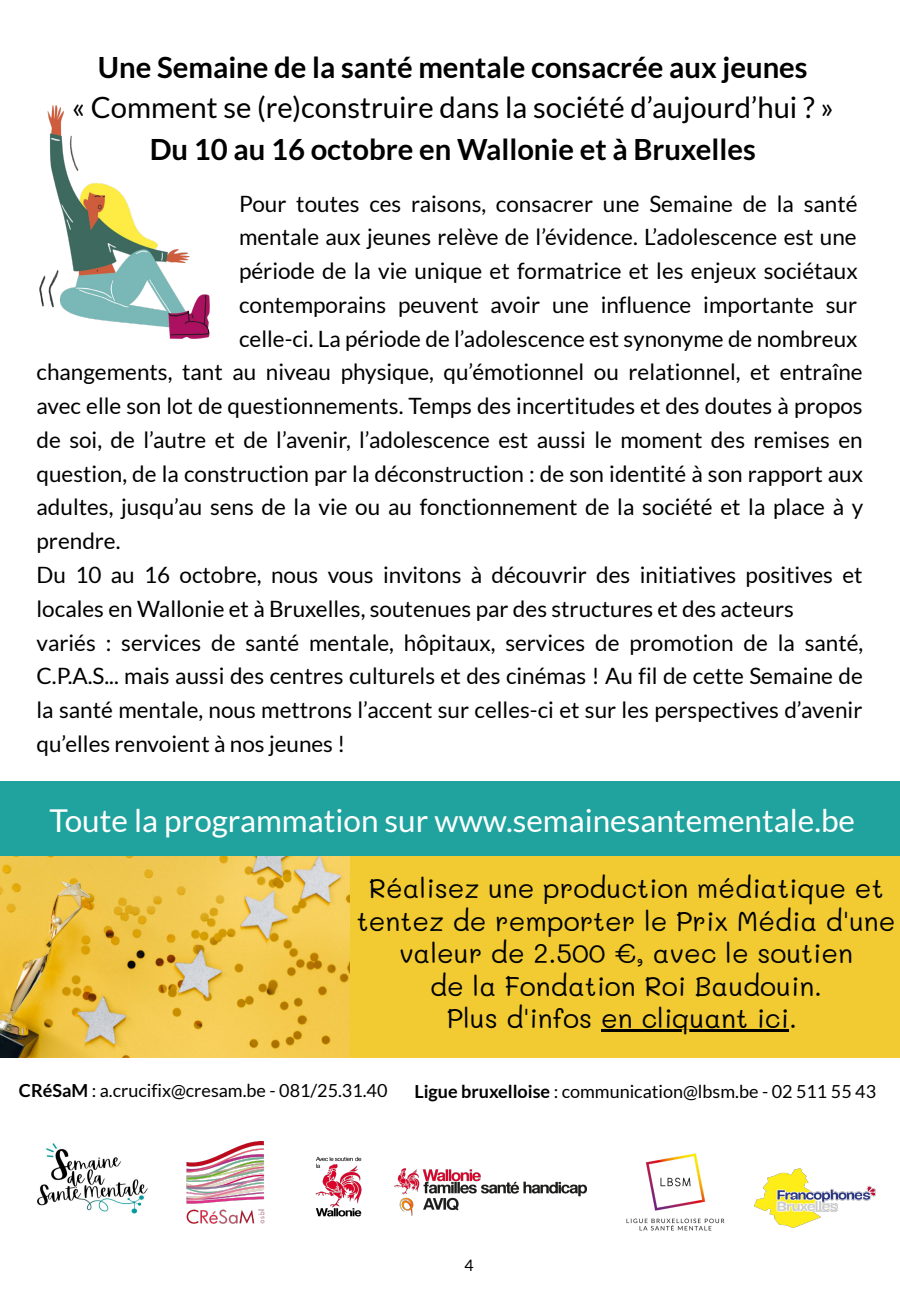
<style>
.page{position:relative;width:900px;height:1292px;background:#fff}
.page>*{position:absolute;margin:0;border:0;box-sizing:border-box;transform-origin:0 0}
.t1{font:31.5px "Lato";color:#fff}
.t2{font:700 29.25px "Lato";color:#000}
.t3{font:29.25px "Lato";color:#000}
.t4{font:27px/32.4px "Mali";color:#000;text-align:center}
.t5{font:22.5px "Lato";color:#000}
.t6{font:18px "Lato";color:#000}
.t7{font:15.75px "Lato";color:#000}
.s1{font-weight:700}
</style>
<div class="page">
<div style="left:0;top:781px;width:900px;height:76px;background:#20a39e"></div>
<img style="left:0;top:856px;width:350px;height:202px">
<img style="left:626px;top:1153px;width:99px;height:78px">
<img style="left:186px;top:1141px;width:79px;height:83px">
<img style="left:37px;top:1143px;width:111px;height:71px">
<img style="left:315px;top:1156px;width:47px;height:61px">
<img style="left:395px;top:1168px;width:191px;height:47px">
<img style="left:755px;top:1168px;width:120px;height:59px">
<img style="left:39px;top:106px;width:170px;height:233px">
<div style="left:350px;top:856px;width:550px;height:202px;background:#f1cb31"></div>
<hr style="left:601px;top:1029px;width:188px;height:3px;background:#000">
<h2 class="t2" style="left:98px;top:49px;width:711px">Une Semaine de la santé mentale consacrée aux jeunes</h2>
<h2 class="t3" style="left:72px;top:89px;width:764px">« Comment se (re)construire dans la société d’aujourd’hui ? »</h2>
<h2 class="t2" style="left:150px;top:131px;width:608px">Du 10 au 16 octobre en Wallonie et à Bruxelles</h2>
<p class="t5" style="left:239px;top:189px;width:620px">Pour toutes ces raisons, consacrer une Semaine de la santé</p>
<p class="t5" style="left:239px;top:223px;width:619px">mentale aux jeunes relève de l’évidence. L’adolescence est une</p>
<p class="t5" style="left:239px;top:257px;width:620px">période de la vie unique et formatrice et les enjeux sociétaux</p>
<p class="t5" style="left:239px;top:291px;width:620px">contemporains peuvent avoir une influence importante sur</p>
<p class="t5" style="left:239px;top:324px;width:620px">celle-ci. La période de l’adolescence est synonyme de nombreux</p>
<p class="t5" style="left:37px;top:358px;width:828px">changements, tant au niveau physique, qu’émotionnel ou relationnel, et entraîne</p>
<p class="t5" style="left:37px;top:392px;width:828px">avec elle son lot de questionnements. Temps des incertitudes et des doutes à propos</p>
<p class="t5" style="left:37px;top:426px;width:828px">de soi, de l’autre et de l’avenir, l’adolescence est aussi le moment des remises en</p>
<p class="t5" style="left:37px;top:459px;width:828px">question, de la construction par la déconstruction : de son identité à son rapport aux</p>
<p class="t5" style="left:37px;top:493px;width:828px">adultes, jusqu’au sens de la vie ou au fonctionnement de la société et la place à y</p>
<p class="t5" style="left:37px;top:527px;width:85px">prendre.</p>
<p class="t5" style="left:37px;top:561px;width:828px">Du 10 au 16 octobre, nous vous invitons à découvrir des initiatives positives et</p>
<p class="t5" style="left:37px;top:594px;width:759px">locales en Wallonie et à Bruxelles, soutenues par des structures et des acteurs</p>
<p class="t5" style="left:37px;top:628px;width:828px">variés : services de santé mentale, hôpitaux, services de promotion de la santé,</p>
<p class="t5" style="left:37px;top:662px;width:828px">C.P.A.S... mais aussi des centres culturels et des cinémas ! Au fil de cette Semaine de</p>
<p class="t5" style="left:37px;top:696px;width:827px">la santé mentale, nous mettrons l’accent sur celles-ci et sur les perspectives d’avenir</p>
<p class="t5" style="left:37px;top:729px;width:310px">qu’elles renvoient à nos jeunes !</p>
<h1 class="t1" style="left:50px;top:800px;width:807px">Toute la programmation sur www.semainesantementale.be</h1>
<p class="t4" style="left:357px;top:871px;width:540px">Réalisez une production médiatique et tentez de remporter le Prix Média d'une valeur de 2.500 €, avec le soutien<br>de la Fondation Roi Baudouin.<br>Plus d'infos en cliquant ici.</p>
<p class="t6" style="left:19px;top:1079px;width:370px"><span class="s1">CRéSaM</span> : a.crucifix@cresam.be - 081/25.31.40</p>
<p class="t6" style="left:414px;top:1080px;width:463px"><span class="s1">Ligue bruxelloise</span> : communication@lbsm.be - 02 511 55 43</p>
<p class="t7" style="left:464px;top:1255px;width:11px">4</p>
</div>
